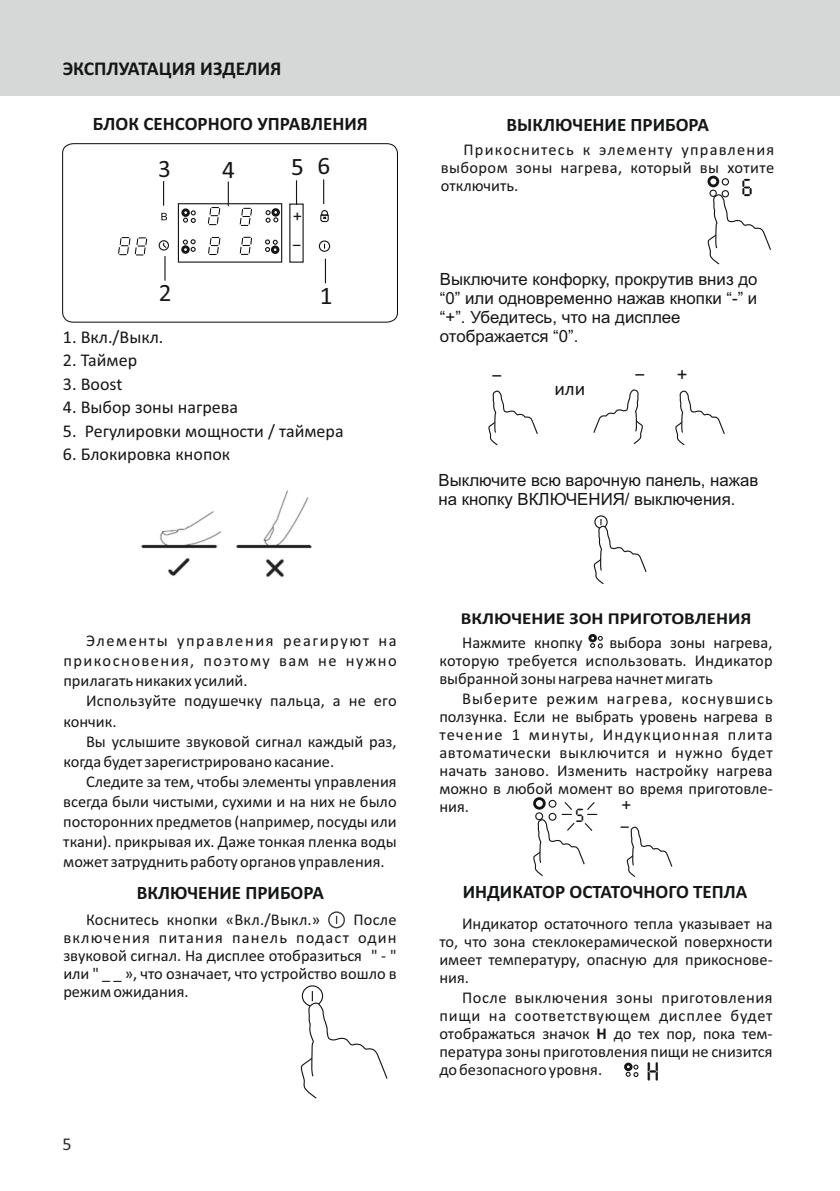
<style>
.page{position:relative;width:840px;height:1191px;background:#fff}
.page>*{position:absolute;margin:0;border:0;box-sizing:border-box;transform-origin:0 0}
.t1{font:25.2px "Calibri";color:#151616}
.t2{font:21.2px "Digital Cyrillic 1";color:#151616}
.t3{font:700 19.6px "Calibri";color:#151616}
.t4{font:19.4px "Calibri";color:#151616}
.t5{font:700 19px "Calibri";color:#151616}
.t6{font:18px "Calibri";color:#151616}
.t7{font:18px "Calibri";color:#2e2e2d}
.t8{font:16.8px/18.8px "Arial";color:#151616}
.t9{font:700 16.8px "Calibri";color:#151616;scale:1.14 1}
.t10{font:16.4px/18px "Calibri";color:#151616;text-align:justify}
.t11{font:16px "Arial";color:#151616;scale:2.02 1}
.t12{font:15.8px "Arial";color:#151616}
.t13{font:14.8px "Digital Cyrillic 1";color:#151616}
.t14{font:14.8px "Arial";color:#151616;scale:2.02 1}
.t15{font:13.8px "Arial";color:#151616;scale:2.02 1}
.s1{font-size:18.4px}
.s2{color:#fff}
.s3{font-weight:700}
</style>
<div class="page">
<div style="left:0;top:0;width:839px;height:95px;background:#d6d7d7"></div>
<img style="left:141px;top:490px;width:171px;height:87px">
<svg style="left:328px;top:911px;width:17px;height:17px"></svg>
<svg style="left:300px;top:985px;width:88px;height:114px"></svg>
<svg style="left:626px;top:826px;width:46px;height:51px"></svg>
<svg style="left:164px;top:256px;width:1px;height:25px"></svg>
<svg style="left:323px;top:179px;width:1px;height:25px"></svg>
<svg style="left:296px;top:180px;width:1px;height:23px"></svg>
<svg style="left:163px;top:181px;width:1px;height:25px"></svg>
<svg style="left:325px;top:259px;width:1px;height:24px"></svg>
<div style="left:62px;top:143px;width:336px;height:180px;border:1px solid #0c0d0b;border-radius:10px"></div>
<svg style="left:207px;top:207px;width:14px;height:18px"></svg>
<svg style="left:239px;top:237px;width:13px;height:18px"></svg>
<svg style="left:208px;top:237px;width:13px;height:18px"></svg>
<svg style="left:239px;top:208px;width:13px;height:18px"></svg>
<svg style="left:118px;top:237px;width:30px;height:18px"></svg>
<svg style="left:161px;top:213px;width:6px;height:7px"></svg>
<div style="left:158px;top:240px;width:11px;height:10px;border:1px solid #151616;border-radius:50%"></div>
<svg style="left:162px;top:243px;width:5px;height:6px"></svg>
<div style="left:318px;top:240px;width:12px;height:12px;border:1px solid #151616;border-radius:50%"></div>
<div style="left:271px;top:245px;width:8px;height:9px;border:3px solid #151616;border-radius:50%"></div>
<svg style="left:265px;top:239px;width:13px;height:13px"></svg>
<div style="left:271px;top:208px;width:9px;height:9px;border:3px solid #151616;border-radius:50%"></div>
<svg style="left:265px;top:210px;width:13px;height:13px"></svg>
<div style="left:181px;top:208px;width:9px;height:9px;border:3px solid #151616;border-radius:50%"></div>
<svg style="left:183px;top:210px;width:13px;height:13px"></svg>
<div style="left:181px;top:245px;width:9px;height:9px;border:3px solid #151616;border-radius:50%"></div>
<svg style="left:183px;top:239px;width:12px;height:13px"></svg>
<svg style="left:320px;top:210px;width:9px;height:13px"></svg>
<hr style="left:227px;top:181px;width:2px;height:25px;background:#151616">
<div style="left:178px;top:203px;width:104px;height:60px;border:1px solid #151616"></div>
<svg style="left:533px;top:800px;width:64px;height:76px"></svg>
<div style="left:548px;top:813px;width:8px;height:7px;border:1px solid #151616;border-radius:50%"></div>
<div style="left:533px;top:797px;width:12px;height:12px;border:3px solid #151616;border-radius:50%"></div>
<div style="left:548px;top:800px;width:8px;height:7px;border:1px solid #151616;border-radius:50%"></div>
<div style="left:535px;top:812px;width:8px;height:8px;border:1px solid #151616;border-radius:50%"></div>
<div style="left:588px;top:634px;width:8px;height:8px;border:3px solid #151616;border-radius:50%"></div>
<svg style="left:589px;top:636px;width:13px;height:12px"></svg>
<svg style="left:707px;top:179px;width:64px;height:86px"></svg>
<div style="left:721px;top:190px;width:7px;height:7px;border:1px solid #151616;border-radius:50%"></div>
<div style="left:707px;top:176px;width:11px;height:11px;border:3px solid #151616;border-radius:50%"></div>
<div style="left:721px;top:178px;width:7px;height:7px;border:1px solid #151616;border-radius:50%"></div>
<div style="left:709px;top:190px;width:7px;height:7px;border:1px solid #151616;border-radius:50%"></div>
<svg style="left:675px;top:390px;width:50px;height:56px"></svg>
<svg style="left:488px;top:390px;width:50px;height:56px"></svg>
<svg style="left:593px;top:389px;width:49px;height:55px"></svg>
<svg style="left:593px;top:515px;width:54px;height:69px"></svg>
<div style="left:623px;top:1062px;width:9px;height:9px;border:3px solid #151616;border-radius:50%"></div>
<svg style="left:625px;top:1064px;width:13px;height:13px"></svg>
<p class="t3" style="left:63px;top:60px;width:220px">ЭКСПЛУАТАЦИЯ ИЗДЕЛИЯ</p>
<p class="t5" style="left:93px;top:116px;width:276px">БЛОК СЕНСОРНОГО УПРАВЛЕНИЯ</p>
<h1 class="t1" style="left:158px;top:158px;width:14px">3</h1>
<h1 class="t1" style="left:222px;top:159px;width:14px">4</h1>
<h1 class="t1" style="left:291px;top:156px;width:41px">5 6</h1>
<p class="t12" style="left:293px;top:210px;width:11px">+</p>
<p class="t15" style="left:292px;top:239px;width:6px">-</p>
<h1 class="t1" style="left:159px;top:282px;width:14px">2</h1>
<h1 class="t1" style="left:319px;top:285px;width:14px">1</h1>
<p class="t6" style="left:63px;top:329px;width:102px">1. Вкл./Выкл.</p>
<p class="t6" style="left:63px;top:353px;width:76px">2. Таймер</p>
<p class="t6" style="left:63px;top:376px;width:61px">3. Boost</p>
<p class="t6" style="left:63px;top:400px;width:177px">4. Выбор зоны нагрева</p>
<p class="t6" style="left:63px;top:423px;width:282px">5. Регулировки мощности / таймера</p>
<p class="t6" style="left:63px;top:447px;width:169px">6. Блокировка кнопок</p>
<p class="t10" style="left:63px;top:632px;width:334px;line-height:20px;text-indent:23px">Элементы управления реагируют на прикосновения, поэтому вам не нужно прилагать никаких усилий.</p>
<p class="t10" style="left:63px;top:692px;width:334px;line-height:20px;text-indent:23px">Используйте подушечку пальца, а не его кончик.</p>
<p class="t10" style="left:63px;top:732px;width:334px;line-height:20px;text-indent:23px">Вы услышите звуковой сигнал каждый раз, когда будет зарегистрировано касание.</p>
<p class="t10" style="left:63px;top:772px;width:335px;line-height:20px;text-indent:23px">Следите за тем, чтобы элементы управления всегда были чистыми, сухими и на них не было посторонних предметов (например, посуды или ткани). прикрывая их. Даже тонкая пленка воды может затруднить работу органов управления.</p>
<p class="t5" style="left:506px;top:117px;width:204px">ВЫКЛЮЧЕНИЕ ПРИБОРА</p>
<p class="t10" style="left:440px;top:141px;width:334px;text-indent:23px">Прикоснитесь к элементу управления выбором зоны нагрева, который вы хотите отключить.</p>
<p class="t8" style="left:439px;top:272px;width:319px">Выключите конфорку, прокрутив вниз до “0” или одновременно нажав кнопки “-” и “+”. Убедитесь, что на дисплее отображается “0”.</p>
<p class="t11" style="left:491px;top:368px;width:7px">-</p>
<p class="t11" style="left:634px;top:367px;width:28px">- <span class="s1">+</span></p>
<p class="t4" style="left:554px;top:380px;width:32px">или</p>
<p class="t8" style="left:438px;top:472px;width:321px">Выключите всю варочную панель, нажав на кнопку ВКЛЮЧЕНИЯ/ выключения.</p>
<p class="t9" style="left:460px;top:611px;width:256px">ВКЛЮЧЕНИЕ ЗОН ПРИГОТОВЛЕНИЯ</p>
<p class="t10" style="left:439px;top:634px;width:334px;text-indent:170px">выбора зоны нагрева, которую требуется использовать. Индикатор выбранной зоны нагрева начнет мигать</p>
<p class="t10" style="left:439px;top:691px;width:335px;text-indent:23px">Выберите режим нагрева, коснувшись ползунка. Если не выбрать уровень нагрева в течение 1 минуты, Индукционная плита автоматически выключится и нужно будет начать заново. Изменить настройку нагрева можно в любой момент во время приготовле&shy;ния.</p>
<p class="t10" style="left:462px;top:634px;width:122px">Нажмите кнопку</p>
<p class="t8" style="left:621px;top:797px;width:11px">+</p>
<p class="t14" style="left:619px;top:819px;width:6px">-</p>
<p class="t13" style="left:576px;top:809px;width:10px">5</p>
<p class="t5" style="left:137px;top:885px;width:189px">ВКЛЮЧЕНИЕ ПРИБОРА</p>
<p class="t5" style="left:462px;top:883px;width:286px">ИНДИКАТОР ОСТАТОЧНОГО ТЕПЛА</p>
<p class="t10" style="left:63px;top:912px;width:335px;text-indent:23px">Коснитесь кнопки «Вкл./Выкл.»<span class="s2">___</span> После включения питания панель подаст один звуковой сигнал. На дисплее отобразиться " - " или " _ _ », что означает, что устройство вошло в режим ожидания.</p>
<p class="t10" style="left:439px;top:915px;width:334px;text-indent:23px">Индикатор остаточного тепла указывает на то, что зона стеклокерамической поверхности имеет температуру, опасную для прикоснове&shy;ния.</p>
<p class="t10" style="left:439px;top:990px;width:334px;text-indent:23px">После выключения зоны приготовления пищи на соответствующем дисплее будет отображаться значок <span class="s3">H</span> до тех пор, пока тем&shy;пература зоны приготовления пищи не снизится до безопасного уровня.</p>
<p class="t2" style="left:647px;top:1062px;width:14px">H</p>
<p class="t7" style="left:62px;top:1136px;width:11px">5</p>
</div>
